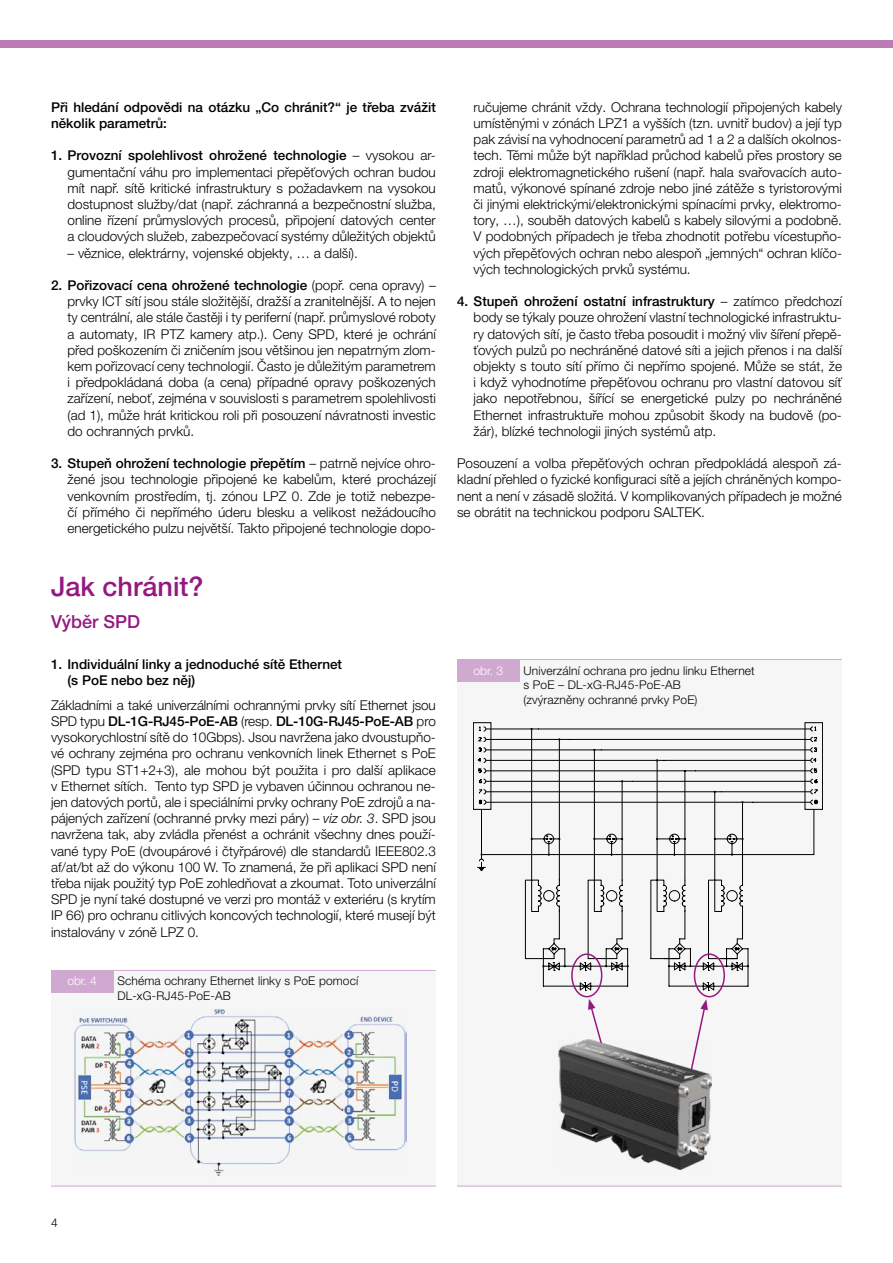
<style>
.page{position:relative;width:893px;height:1263px;background:#fff}
.page>*{position:absolute;margin:0;border:0;box-sizing:border-box;transform-origin:0 0}
.t1{font:500 27px "Helvetica Neue LT Pro";color:#951881}
.t2{font:500 18px "Helvetica Neue LT Pro";color:#951881}
.t3{font:300 13.5px/16.2px "Helvetica Neue LT Pro";color:#000;text-align:justify}
.t4{font:500 13.5px/16.2px "Helvetica Neue LT Pro";color:#000}
.t5{font:300 12px/14.4px "Helvetica Neue LT Pro";letter-spacing:.01em;color:#000}
.t6{font:300 12px "Helvetica Neue LT Pro";color:#fff}
.s1{font-weight:500}
.s2{font-style:italic}
</style>
<div class="page">
<div style="left:51px;top:970px;width:385px;height:216px;background:#f6f6f6;border:2px solid #f6f6f6"></div>
<div style="left:51px;top:970px;width:62px;height:22px;background:#d0a9d0"></div>
<hr style="left:51px;top:970px;width:385px;height:1px;background:#d0a9d0">
<hr style="left:51px;top:1186px;width:385px;height:1px;background:#d0a9d0">
<img style="left:74px;top:1008px;width:332px;height:168px">
<div style="left:0;top:40px;width:893px;height:7px;background:#bb7bb3"></div>
<div style="left:457px;top:660px;width:385px;height:526px;background:#f6f6f6"></div>
<hr style="left:457px;top:659px;width:385px;height:1px;background:#d0a9d0">
<hr style="left:457px;top:1186px;width:385px;height:1px;background:#d0a9d0">
<svg style="left:525px;top:959px;width:224px;height:28px"></svg>
<svg style="left:473px;top:722px;width:350px;height:237px"></svg>
<svg style="left:588px;top:999px;width:13px;height:40px"></svg>
<svg style="left:697px;top:999px;width:11px;height:40px"></svg>
<img style="left:559px;top:1039px;width:153px;height:130px">
<div style="left:571px;top:953px;width:31px;height:44px;border:2px solid #951881;border-radius:50%"></div>
<div style="left:694px;top:953px;width:31px;height:44px;border:2px solid #951881;border-radius:50%"></div>
<div style="left:457px;top:660px;width:62px;height:22px;background:#d0a9d0"></div>
<p class="t4" style="left:51px;top:99px;width:386px">Při hledání odpovědi na otázku „Co chránit?“ je třeba zvážit několik parametrů:</p>
<p class="t3" style="left:68px;top:147px;width:370px;text-indent:-16px"><span class="s1">1. Provozní spolehlivost ohrožené technologie</span> – vysokou ar&shy;gumentační váhu pro implementaci přepěťových ochran budou mít např. sítě kritické infrastruktury s požadavkem na vysokou dostupnost služby/dat (např. záchranná a bezpečnostní služba, online řízení průmyslových procesů, připojení datových center a cloudových služeb, zabezpečovací systémy důležitých objektů</p>
<p class="t3" style="left:68px;top:244px;width:292px">– věznice, elektrárny, vojenské objekty, … a další).</p>
<p class="t3" style="left:68px;top:277px;width:370px;text-indent:-16px"><span class="s1">2. Pořizovací cena ohrožené technologie</span> (popř. cena opravy) – prvky ICT sítí jsou stále složitější, dražší a zranitelnější. A to nejen ty centrální, ale stále častěji i ty periferní (např. průmyslové roboty a automaty, IR PTZ kamery atp.). Ceny SPD, které je ochrání před poškozením či zničením jsou většinou jen nepatrným zlom&shy;kem pořizovací ceny technologií. Často je důležitým parametrem i předpokládaná doba (a cena) případné opravy poškozených zařízení, neboť, zejména v souvislosti s parametrem spolehlivosti (ad 1), může hrát kritickou roli při posouzení návratnosti investic do ochranných prvků.</p>
<p class="t3" style="left:68px;top:455px;width:370px;text-indent:-16px"><span class="s1">3. Stupeň ohrožení technologie přepětím</span> – patrně nejvíce ohro&shy;žené jsou technologie připojené ke kabelům, které procházejí venkovním prostředím, tj. zónou LPZ 0. Zde je totiž nebezpe&shy;čí přímého či nepřímého úderu blesku a velikost nežádoucího energetického pulzu největší. Takto připojené technologie dopo-</p>
<h1 class="t1" style="left:51px;top:570px;width:154px">Jak chránit?</h1>
<h2 class="t2" style="left:51px;top:611px;width:91px">Výběr SPD</h2>
<p class="t4" style="left:68px;top:656px;width:276px;text-indent:-16px">1. Individuální linky a jednoduché sítě Ethernet (s PoE nebo bez něj)</p>
<p class="t3" style="left:51px;top:696px;width:386px">Základními a také univerzálními ochrannými prvky sítí Ethernet jsou SPD typu <span class="s1">DL-1G-RJ45-PoE-AB</span> (resp. <span class="s1">DL-10G-RJ45-PoE-AB</span> pro vysokorychlostní sítě do 10Gbps). Jsou navržena jako dvoustupňo&shy;vé ochrany zejména pro ochranu venkovních linek Ethernet s PoE (SPD typu ST1+2+3), ale mohou být použita i pro další aplikace v Ethernet sítích. Tento typ SPD je vybaven účinnou ochranou ne&shy;jen datových portů, ale i speciálními prvky ochrany PoE zdrojů a na&shy;pájených zařízení (ochranné prvky mezi páry) – <span class="s2">viz obr. 3</span>. SPD jsou navržena tak, aby zvládla přenést a ochránit všechny dnes použí&shy;vané typy PoE (dvoupárové i čtyřpárové) dle standardů IEEE802.3 af/at/bt až do výkonu 100 W. To znamená, že při aplikaci SPD není třeba nijak použitý typ PoE zohledňovat a zkoumat. Toto univerzální SPD je nyní také dostupné ve verzi pro montáž v exteriéru (s krytím IP 66) pro ochranu citlivých koncových technologií, které musejí být instalovány v zóně LPZ 0.</p>
<p class="t6" style="left:67px;top:974px;width:31px">obr. 4</p>
<p class="t5" style="left:117px;top:974px;width:242px">Schéma ochrany Ethernet linky s PoE pomocí<br>DL-xG-RJ45-PoE-AB</p>
<p class="t3" style="left:474px;top:99px;width:370px">ručujeme chránit vždy. Ochrana technologií připojených kabely umístěnými v zónách LPZ1 a vyšších (tzn. uvnitř budov) a její typ pak závisí na vyhodnocení parametrů ad 1 a 2 a dalších okolnos&shy;tech. Těmi může být například průchod kabelů přes prostory se zdroji elektromagnetického rušení (např. hala svařovacích auto&shy;matů, výkonové spínané zdroje nebo jiné zátěže s tyristorovými či jinými elektrickými/elektronickými spínacími prvky, elektromo&shy;tory, …), souběh datových kabelů s kabely silovými a podobně.<br>V podobných případech je třeba zhodnotit potřebu vícestupňo&shy;vých přepěťových ochran nebo alespoň „jemných“ ochran klíčo&shy;vých technologických prvků systému.</p>
<p class="t3" style="left:474px;top:293px;width:370px;text-indent:-16px"><span class="s1">4. Stupeň ohrožení ostatní infrastruktury</span> – zatímco předchozí body se týkaly pouze ohrožení vlastní technologické infrastruktu&shy;ry datových sítí, je často třeba posoudit i možný vliv šíření přepě&shy;ťových pulzů po nechráněné datové síti a jejich přenos i na další objekty s touto sítí přímo či nepřímo spojené. Může se stát, že i když vyhodnotíme přepěťovou ochranu pro vlastní datovou síť jako nepotřebnou, šířící se energetické pulzy po nechráněné Ethernet infrastruktuře mohou způsobit škody na budově (po&shy;žár), blízké technologii jiných systémů atp.</p>
<p class="t3" style="left:457px;top:455px;width:386px">Posouzení a volba přepěťových ochran předpokládá alespoň zá&shy;kladní přehled o fyzické konfiguraci sítě a jejích chráněných kompo&shy;nent a není v zásadě složitá. V komplikovaných případech je možné se obrátit na technickou podporu SALTEK.</p>
<p class="t6" style="left:473px;top:663px;width:31px">obr. 3</p>
<p class="t5" style="left:524px;top:663px;width:233px">Univerzální ochrana pro jednu linku Ethernet s PoE – DL-xG-RJ45-PoE-AB<br>(zvýrazněny ochranné prvky PoE)</p>
<p class="t5" style="left:51px;top:1215px;width:8px">4</p>
</div>
